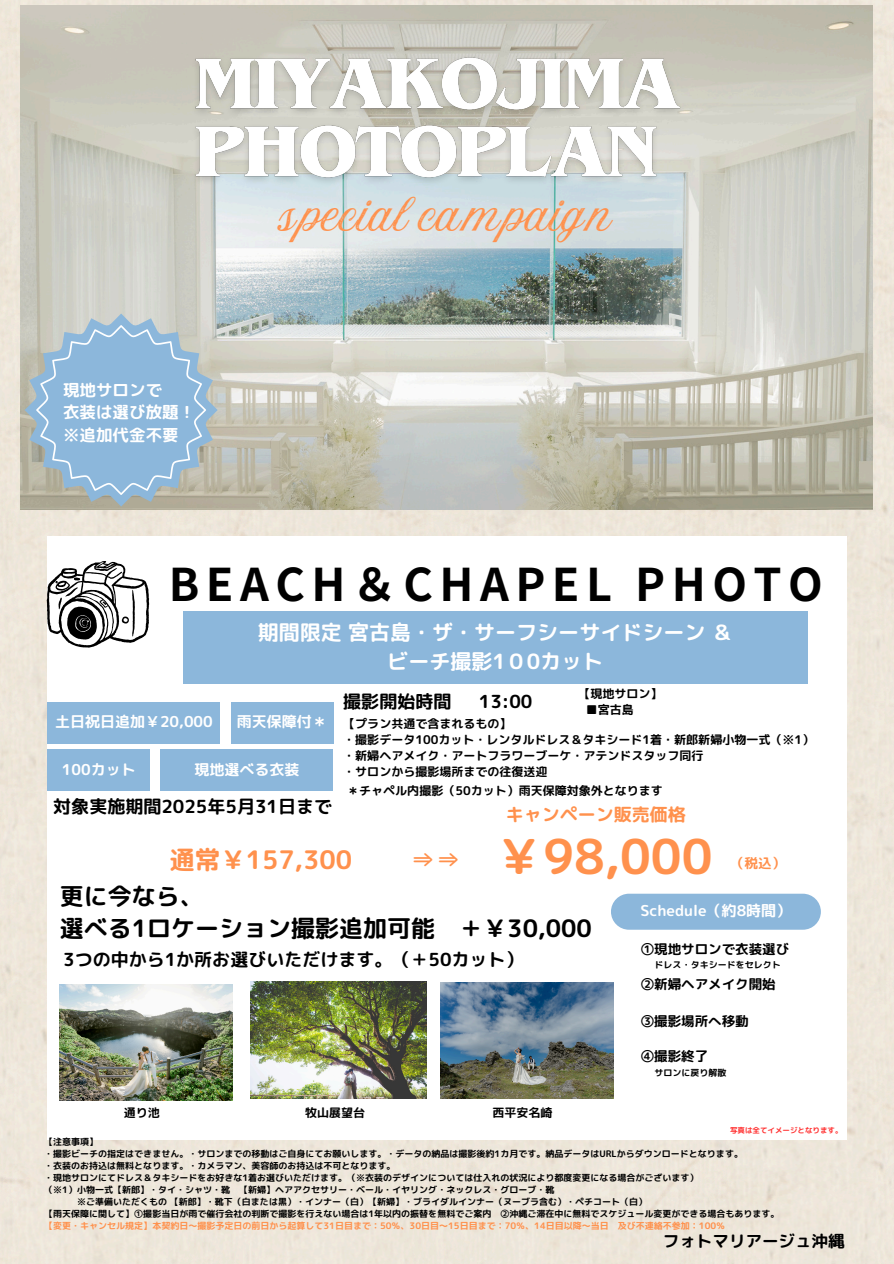
<style>
.page{position:relative;width:894px;height:1264px;background:#fff}
.page>*{position:absolute;margin:0;border:0;box-sizing:border-box;transform-origin:0 0}
.t1{font:48px "rounded mplus 1 p bold";color:#ff914d}
.t2{font:700 45px "irohakaku C";letter-spacing:.145em;color:#000}
.t3{font:45px "Amoresa Aged";color:#ff914d}
.t4{font:25.5px "rounded mplus 1 p bold";color:#ff914d}
.t5{font:24px/32.7px "rounded mplus 1 p bold";color:#000}
.t6{font:21px/29.2px "rounded mplus 1 p bold";color:#fff;text-align:center}
.t7{font:18px "rounded mplus 1 p bold";color:#000}
.t8{font:18px "rounded mplus 1 p bold";color:#ff914d}
.t9{font:16.5px "rounded mplus 1 p bold";color:#fff}
.t10{font:16.5px "rounded mplus 1 p bold";color:#000}
.t11{font:15px "rounded mplus 1 p bold";color:#fff}
.t12{font:13.5px "rounded mplus 1 p bold";color:#000}
.t13{font:13.5px "rounded mplus 1 p bold";color:#ff914d}
.t14{font:12px "rounded mplus 1 p bold";color:#000}
.t15{font:9px "rounded mplus 1 p bold";color:#000}
.t16{font:9px "rounded mplus 1 p bold";color:#ff914d}
.t17{font:7.5px "rounded mplus 1 p bold";color:#ff3131}
</style>
<div class="page">
<div style="left:183px;top:611px;width:624px;height:72px;background:#8cb7db"></div>
<div style="left:48px;top:702px;width:172px;height:41px;background:#8cb7db"></div>
<div style="left:231px;top:702px;width:102px;height:41px;background:#8cb7db"></div>
<svg style="left:47px;top:561px;width:102px;height:86px"></svg>
<div style="left:160px;top:749px;width:173px;height:42px;background:#8cb7db"></div>
<div style="left:48px;top:749px;width:102px;height:42px;background:#8cb7db"></div>
<img style="left:20px;top:5px;width:852px;height:504px">
<svg style="left:25px;top:313px;width:193px;height:193px"></svg>
<div style="left:610px;top:893px;width:210px;height:36px;background:#8cb7db;border-radius:18px"></div>
<img style="left:60px;top:984px;width:173px;height:116px">
<img style="left:440px;top:982px;width:173px;height:115px">
<img style="left:251px;top:981px;width:175px;height:116px">
<img style="left:184px;top:50px;width:506px;height:152px">
<h5 class="t9" style="left:63px;top:378px;width:100px">現地サロンで</h5>
<p class="t9" style="left:63px;top:400px;width:133px">衣装は選び放題！</p>
<p class="t9" style="left:63px;top:423px;width:117px">※追加代金不要</p>
<p class="t3" style="left:277px;top:189px;width:334px">special campaign</p>
<p class="t2" style="left:169px;top:552px;width:655px">BEACH＆CHAPEL PHOTO</p>
<p class="t6" style="left:258px;top:617px;width:476px">期間限定宮古島・ザ・サーフシーサイドシーン＆ビーチ撮影1０0カット</p>
<h4 class="t11" style="left:55px;top:711px;width:159px">土日祝日追加￥20,000</h4>
<p class="t11" style="left:237px;top:711px;width:91px">雨天保障付＊</p>
<p class="t11" style="left:62px;top:758px;width:75px">100カット</p>
<p class="t11" style="left:194px;top:758px;width:106px">現地選べる衣装</p>
<h5 class="t7" style="left:53px;top:793px;width:280px">対象実施期間2025年5月31日まで</h5>
<p class="t14" style="left:578px;top:685px;width:86px">【現地サロン】</p>
<p class="t14" style="left:585px;top:701px;width:50px">■宮古島</p>
<h6 class="t7" style="left:343px;top:688px;width:110px">撮影開始時間</h6>
<h6 class="t7" style="left:478px;top:688px;width:55px">13:00</h6>
<p class="t14" style="left:343px;top:715px;width:170px">【プラン共通で含まれるもの】</p>
<p class="t14" style="left:343px;top:731px;width:472px">・撮影データ100カット・レンタルドレス＆タキシード1着・新郎新婦小物一式（※1）</p>
<p class="t14" style="left:343px;top:747px;width:362px">・新婦ヘアメイク・アートフラワーブーケ・アテンドスタッフ同行</p>
<p class="t14" style="left:343px;top:763px;width:206px">・サロンから撮影場所までの往復送迎</p>
<p class="t14" style="left:347px;top:782px;width:317px">＊チャペル内撮影（50カット）雨天保障対象外となります</p>
<p class="t8" style="left:505px;top:801px;width:182px">キャンペーン販売価格</p>
<p class="t1" style="left:495px;top:822px;width:218px">￥98,000</p>
<p class="t5" style="left:60px;top:879px;width:533px">更に今なら、<br>選べる1ロケーション撮影追加可能 ＋￥30,000</p>
<p class="t12" style="left:640px;top:939px;width:150px">①現地サロンで衣装選び</p>
<p class="t12" style="left:640px;top:974px;width:137px">②新婦ヘアメイク開始</p>
<p class="t12" style="left:640px;top:1011px;width:110px">③撮影場所へ移動</p>
<p class="t12" style="left:640px;top:1046px;width:69px">④撮影終了</p>
<h2 class="t4" style="left:169px;top:841px;width:184px">通常￥157,300</h2>
<p class="t4" style="left:410px;top:841px;width:52px">⇒⇒</p>
<h3 class="t13" style="left:730px;top:853px;width:56px">（税込）</h3>
<p class="t11" style="left:640px;top:900px;width:152px">Schedule（約8時間）</p>
<p class="t7" style="left:63px;top:946px;width:462px">3つの中から1か所お選びいただけます。（＋50カット）</p>
<p class="t15" style="left:654px;top:958px;width:128px">ドレス・タキシードをセレクト</p>
<p class="t14" style="left:124px;top:1103px;width:38px">通り池</p>
<p class="t14" style="left:305px;top:1103px;width:62px">牧山展望台</p>
<p class="t14" style="left:492px;top:1103px;width:62px">西平安名崎</p>
<p class="t15" style="left:654px;top:1065px;width:74px">サロンに戻り解散</p>
<p class="t17" style="left:729px;top:1125px;width:114px">写真は全てイメージとなります。</p>
<p class="t15" style="left:44px;top:1135px;width:56px">【注意事項】</p>
<p class="t15" style="left:44px;top:1147px;width:700px">・撮影ビーチの指定はできません。・サロンまでの移動はご自身にてお願いします。・データの納品は撮影後約1カ月です。納品データはURLからダウンロードとなります。</p>
<p class="t15" style="left:44px;top:1159px;width:353px">・衣装のお持込は無料となります。・カメラマン、美容師のお持込は不可となります。</p>
<p class="t15" style="left:44px;top:1171px;width:655px">・現地サロンにてドレス＆タキシードをお好きな1着お選びいただけます。（※衣装のデザインについては仕入れの状況により都度変更になる場合がございます）</p>
<p class="t15" style="left:44px;top:1183px;width:511px">（※1）小物一式【新郎】・タイ・シャツ・靴 【新婦】ヘアアクセサリー・ベール・イヤリング・ネックレス・グローブ・靴</p>
<p class="t15" style="left:77px;top:1195px;width:571px">※ご準備いただくもの【新郎】・靴下（白または黒）・インナー（白）【新婦】・ブライダルインナー（ヌーブラ含む）・ペチコート（白）</p>
<p class="t15" style="left:44px;top:1207px;width:736px">【雨天保障に関して】①撮影当日が雨で催行会社の判断で撮影を行えない場合は1年以内の振替を無料でご案内 ②沖縄ご滞在中に無料でスケジュール変更ができる場合もあります。</p>
<p class="t16" style="left:44px;top:1219px;width:682px">【変更・キャンセル規定】本契約日～撮影予定日の前日から起算して31日目まで：50％、30日目～15日目まで：70％、14日目以降～当日 及び不連絡不参加：100％</p>
<p class="t10" style="left:662px;top:1229px;width:183px">フォトマリアージュ沖縄</p>
</div>
